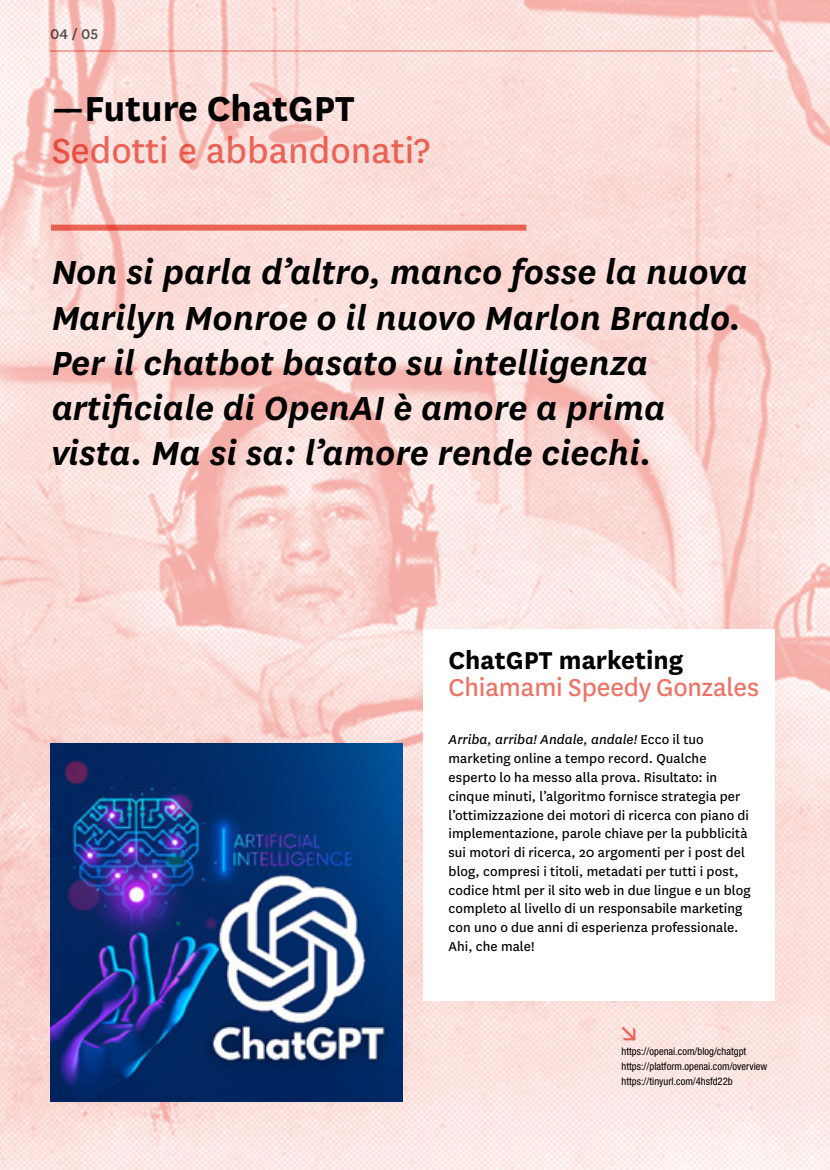
<style>
.page{position:relative;width:830px;height:1170px;background:#fff}
.page>*{position:absolute;margin:0;border:0;box-sizing:border-box;transform-origin:0 0}
.t1{font:40.5px "National";color:#ee7265}
.t2{font:700 40.5px "National";color:#000}
.t3{font:italic 600 39px/45px "National";color:#000}
.t4{font:28.5px "National";letter-spacing:-.005em;color:#ee7265}
.t5{font:700 28.5px "National";color:#000}
.t6{font:500 16.5px "National";color:#575756}
.t7{font:15px/18.8px "National";letter-spacing:.005em;color:#000}
.t8{font:condensed 10.5px/15px "Helvetica Neue LT Std";color:#000}
.s1{font-style:italic}
</style>
<div class="page">
<img style="left:0;top:0;width:829px;height:1169px">
<hr style="left:50px;top:50px;width:723px;height:2px;background:#f29e96">
<div style="left:51px;top:225px;width:475px;height:6px;background:#ea6356"></div>
<div style="left:423px;top:629px;width:351px;height:371px;background:#fff"></div>
<svg style="left:621px;top:1026px;width:14px;height:14px"></svg>
<img style="left:51px;top:743px;width:351px;height:358px">
<p class="t6" style="left:50px;top:23px;width:50px">04 / 05</p>
<h1 class="t2" style="left:51px;top:80px;width:305px">––Future ChatGPT</h1>
<h1 class="t1" style="left:51px;top:123px;width:380px">Sedotti e abbandonati?</h1>
<h2 class="t3" style="left:51px;top:248px;width:698px">Non si parla d’altro, manco fosse la nuova Marilyn Monroe o il nuovo Marlon Brando.<br>Per il chatbot basato su intelligenza artificiale di OpenAI è amore a prima vista. Ma si sa: l’amore rende ciechi.</h2>
<h3 class="t5" style="left:448px;top:639px;width:236px">ChatGPT marketing</h3>
<h3 class="t4" style="left:448px;top:668px;width:312px">Chiamami Speedy Gonzales</h3>
<p class="t7" style="left:448px;top:729px;width:303px"><span class="s1">Arriba, arriba! Andale, andale!</span> Ecco il tuo marketing online a tempo record. Qualche esperto lo ha messo alla prova. Risultato: in cinque minuti, l’algoritmo fornisce strategia per l’ottimizzazione dei motori di ricerca con piano di implementazione, parole chiave per la pubblicità sui motori di ricerca, 20 argomenti per i post del blog, compresi i titoli, metadati per tutti i post, codice html per il sito web in due lingue e un blog completo al livello di un responsabile marketing con uno o due anni di esperienza professionale.<br>Ahi, che male!</p>
<p class="t8" style="left:621px;top:1043px;width:147px">https://openai.com/blog/chatgpt https://platform.openai.com/overview https://tinyurl.com/4hsfd22b</p>
</div>
